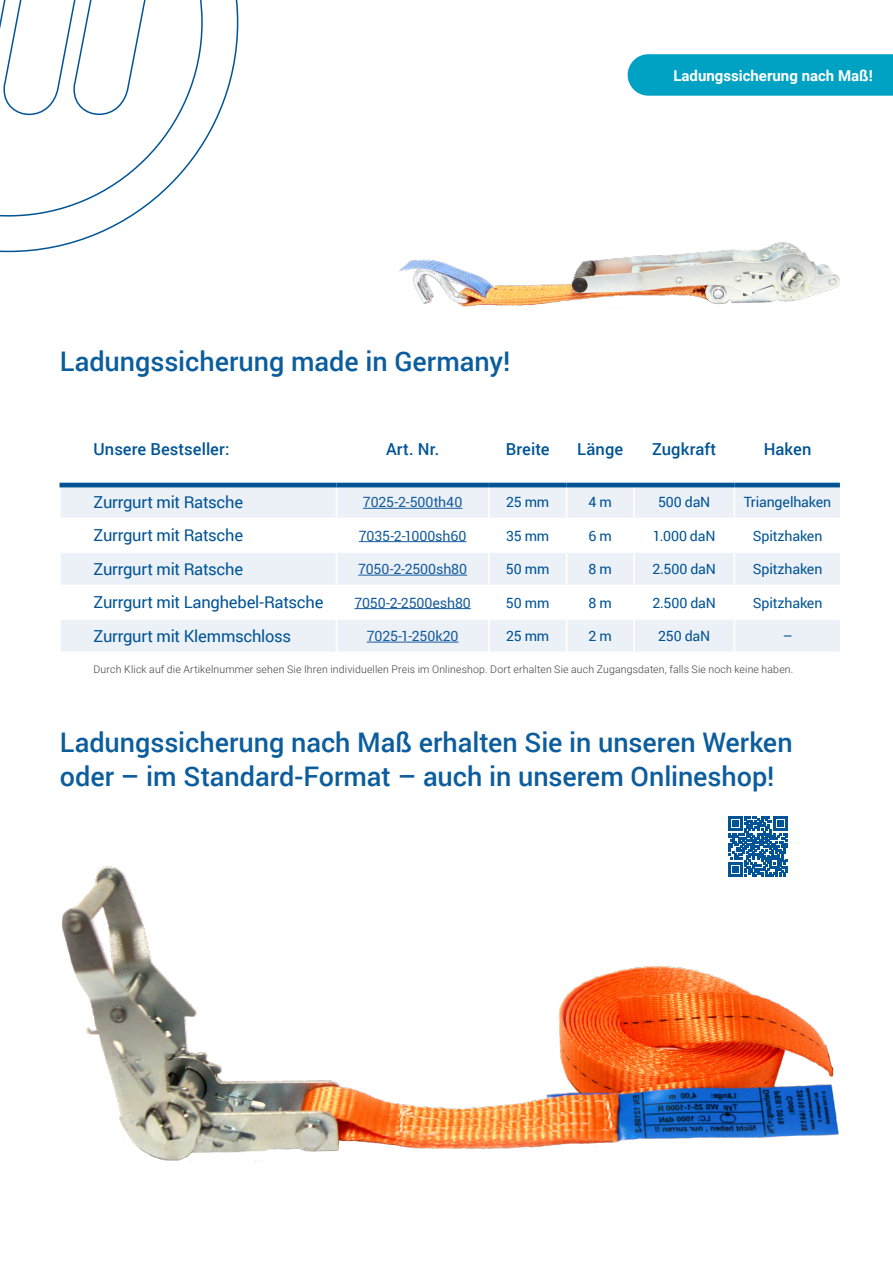
<style>
.page{position:relative;width:893px;height:1263px;background:#fff}
.page>*{position:absolute;margin:0;border:0;box-sizing:border-box;transform-origin:0 0}
.Abschnittsüberschrif{font:500 27px/34.5px "Roboto";color:#0b5d9d}
.A4_Tabelle{font:16.5px "Roboto";letter-spacing:-.015em;color:#005495}
.A4_Tabelle_Spaltenüb{font:500 16.5px "Roboto";letter-spacing:.005em;color:#005495}
.A4_Geschäftsfeld_Fäh{font:700 15px "Roboto";color:#fff}
.A4_Tabelle-2{font:14.1px "Roboto";letter-spacing:-.01em;color:#005495}
.A4_Tabelle-3{font:14.1px "Roboto";letter-spacing:-.01em;color:#175d9e}
.Kleingedrucktes{font:300 10.5px "Roboto";letter-spacing:.015em;color:#3e3e3f}
</style>
<div class="page">
<svg style="left:61px;top:487px;width:779px;height:165px;fill:#ecf0f7"></svg>
<hr style="left:566px;top:620px;width:1px;height:32px;background:#fff">
<hr style="left:61px;top:518px;width:275px;height:1px;background:#fff">
<hr style="left:566px;top:487px;width:1px;height:31px;background:#fff">
<hr style="left:336px;top:487px;width:1px;height:31px;background:#fff">
<hr style="left:488px;top:487px;width:2px;height:31px;background:#fff">
<hr style="left:633px;top:487px;width:2px;height:31px;background:#fff">
<hr style="left:733px;top:487px;width:2px;height:31px;background:#fff">
<hr style="left:567px;top:518px;width:67px;height:1px;background:#fff">
<hr style="left:336px;top:518px;width:153px;height:1px;background:#fff">
<hr style="left:489px;top:518px;width:78px;height:1px;background:#fff">
<hr style="left:634px;top:518px;width:100px;height:1px;background:#fff">
<hr style="left:734px;top:518px;width:108px;height:1px;background:#fff">
<hr style="left:61px;top:551px;width:275px;height:2px;background:#fff">
<hr style="left:566px;top:519px;width:1px;height:32px;background:#fff">
<hr style="left:336px;top:519px;width:1px;height:32px;background:#fff">
<hr style="left:488px;top:519px;width:2px;height:32px;background:#fff">
<hr style="left:633px;top:519px;width:2px;height:32px;background:#fff">
<hr style="left:733px;top:519px;width:2px;height:32px;background:#fff">
<hr style="left:567px;top:551px;width:67px;height:2px;background:#fff">
<hr style="left:336px;top:551px;width:153px;height:2px;background:#fff">
<hr style="left:489px;top:551px;width:78px;height:2px;background:#fff">
<hr style="left:634px;top:551px;width:100px;height:2px;background:#fff">
<hr style="left:734px;top:551px;width:108px;height:2px;background:#fff">
<hr style="left:61px;top:585px;width:275px;height:1px;background:#fff">
<hr style="left:566px;top:553px;width:1px;height:32px;background:#fff">
<hr style="left:336px;top:553px;width:1px;height:32px;background:#fff">
<hr style="left:488px;top:553px;width:2px;height:32px;background:#fff">
<hr style="left:633px;top:553px;width:2px;height:32px;background:#fff">
<hr style="left:733px;top:553px;width:2px;height:32px;background:#fff">
<hr style="left:567px;top:585px;width:67px;height:1px;background:#fff">
<hr style="left:336px;top:585px;width:153px;height:1px;background:#fff">
<hr style="left:489px;top:585px;width:78px;height:1px;background:#fff">
<hr style="left:634px;top:585px;width:100px;height:1px;background:#fff">
<hr style="left:734px;top:585px;width:108px;height:1px;background:#fff">
<hr style="left:61px;top:618px;width:275px;height:2px;background:#fff">
<hr style="left:566px;top:586px;width:1px;height:32px;background:#fff">
<hr style="left:336px;top:586px;width:1px;height:32px;background:#fff">
<hr style="left:488px;top:586px;width:2px;height:32px;background:#fff">
<hr style="left:633px;top:586px;width:2px;height:32px;background:#fff">
<hr style="left:733px;top:586px;width:2px;height:32px;background:#fff">
<hr style="left:567px;top:618px;width:67px;height:2px;background:#fff">
<hr style="left:336px;top:618px;width:153px;height:2px;background:#fff">
<hr style="left:489px;top:618px;width:78px;height:2px;background:#fff">
<hr style="left:634px;top:618px;width:100px;height:2px;background:#fff">
<hr style="left:734px;top:618px;width:108px;height:2px;background:#fff">
<hr style="left:336px;top:620px;width:1px;height:32px;background:#fff">
<hr style="left:488px;top:620px;width:2px;height:32px;background:#fff">
<hr style="left:633px;top:620px;width:2px;height:32px;background:#fff">
<hr style="left:733px;top:620px;width:2px;height:32px;background:#fff">
<hr style="left:60px;top:483px;width:276px;height:4px;background:#005495">
<hr style="left:567px;top:483px;width:67px;height:4px;background:#005495">
<hr style="left:336px;top:483px;width:153px;height:4px;background:#005495">
<hr style="left:489px;top:483px;width:78px;height:4px;background:#005495">
<hr style="left:634px;top:483px;width:100px;height:4px;background:#005495">
<hr style="left:734px;top:483px;width:106px;height:4px;background:#005495">
<hr style="left:363px;top:508px;width:99px;height:1px;background:#175d9e">
<hr style="left:359px;top:541px;width:107px;height:1px;background:#175d9e">
<hr style="left:358px;top:575px;width:109px;height:1px;background:#175d9e">
<hr style="left:354px;top:608px;width:117px;height:1px;background:#175d9e">
<hr style="left:367px;top:642px;width:92px;height:1px;background:#175d9e">
<div style="left:628px;top:54px;width:265px;height:42px;background:#00a2c3"></div>
<svg style="left:0;top:0;width:239px;height:253px"></svg>
<img style="left:62px;top:866px;width:777px;height:295px">
<img style="left:400px;top:242px;width:440px;height:66px">
<svg style="left:728px;top:816px;width:60px;height:60px"></svg>
<p class="Abschnittsüberschrif" style="left:60px;top:343px;width:452px">Ladungssicherung made in Germany!</p>
<p class="A4_Geschäftsfeld_Fäh" style="left:673px;top:65px;width:201px">Ladungssicherung nach Maß!</p>
<p class="A4_Tabelle_Spaltenüb" style="left:94px;top:438px;width:137px">Unsere Bestseller:</p>
<p class="A4_Tabelle_Spaltenüb" style="left:386px;top:438px;width:55px">Art. Nr.</p>
<p class="A4_Tabelle_Spaltenüb" style="left:506px;top:438px;width:45px">Breite</p>
<p class="A4_Tabelle_Spaltenüb" style="left:577px;top:438px;width:48px">Länge</p>
<p class="A4_Tabelle_Spaltenüb" style="left:652px;top:438px;width:66px">Zugkraft</p>
<p class="A4_Tabelle_Spaltenüb" style="left:764px;top:438px;width:49px">Haken</p>
<p class="A4_Tabelle" style="left:94px;top:491px;width:151px">Zurrgurt mit Ratsche</p>
<p class="A4_Tabelle-3" style="left:363px;top:492px;width:101px">7025-2-500th40</p>
<p class="A4_Tabelle-2" style="left:506px;top:492px;width:45px">25 mm</p>
<p class="A4_Tabelle-2" style="left:589px;top:492px;width:25px">4 m</p>
<p class="A4_Tabelle-2" style="left:658px;top:492px;width:54px">500 daN</p>
<p class="A4_Tabelle-2" style="left:744px;top:492px;width:89px">Triangelhaken</p>
<p class="A4_Tabelle" style="left:94px;top:524px;width:151px">Zurrgurt mit Ratsche</p>
<p class="A4_Tabelle-3" style="left:359px;top:526px;width:109px">7035-2-1000sh60</p>
<p class="A4_Tabelle-2" style="left:506px;top:526px;width:45px">35 mm</p>
<p class="A4_Tabelle-2" style="left:589px;top:526px;width:25px">6 m</p>
<p class="A4_Tabelle-2" style="left:653px;top:526px;width:64px">1.000 daN</p>
<p class="A4_Tabelle-2" style="left:753px;top:526px;width:71px">Spitzhaken</p>
<p class="A4_Tabelle" style="left:94px;top:557px;width:151px">Zurrgurt mit Ratsche</p>
<p class="A4_Tabelle-3" style="left:358px;top:559px;width:110px">7050-2-2500sh80</p>
<p class="A4_Tabelle-2" style="left:506px;top:559px;width:45px">50 mm</p>
<p class="A4_Tabelle-2" style="left:589px;top:559px;width:25px">8 m</p>
<p class="A4_Tabelle-2" style="left:652px;top:559px;width:65px">2.500 daN</p>
<p class="A4_Tabelle-2" style="left:753px;top:559px;width:71px">Spitzhaken</p>
<p class="A4_Tabelle" style="left:94px;top:591px;width:231px">Zurrgurt mit Langhebel-Ratsche</p>
<p class="A4_Tabelle-3" style="left:354px;top:593px;width:118px">7050-2-2500esh80</p>
<p class="A4_Tabelle-2" style="left:506px;top:593px;width:45px">50 mm</p>
<p class="A4_Tabelle-2" style="left:589px;top:593px;width:25px">8 m</p>
<p class="A4_Tabelle-2" style="left:652px;top:593px;width:65px">2.500 daN</p>
<p class="A4_Tabelle-2" style="left:753px;top:593px;width:71px">Spitzhaken</p>
<p class="A4_Tabelle" style="left:94px;top:624px;width:199px">Zurrgurt mit Klemmschloss</p>
<p class="A4_Tabelle-3" style="left:367px;top:626px;width:93px">7025-1-250k20</p>
<p class="A4_Tabelle-2" style="left:506px;top:626px;width:45px">25 mm</p>
<p class="A4_Tabelle-2" style="left:589px;top:626px;width:25px">2 m</p>
<p class="A4_Tabelle-2" style="left:658px;top:626px;width:54px">250 daN</p>
<p class="A4_Tabelle-2" style="left:783px;top:626px;width:11px">–</p>
<p class="Kleingedrucktes" style="left:94px;top:662px;width:701px">Durch Klick auf die Artikelnummer sehen Sie Ihren individuellen Preis im Onlineshop. Dort erhalten Sie auch Zugangsdaten, falls Sie noch keine haben.</p>
<p class="Abschnittsüberschrif" style="left:60px;top:724px;width:734px">Ladungssicherung nach Maß erhalten Sie in unseren Werken oder – im Standard-Format – auch in unserem Onlineshop!</p>
</div>
